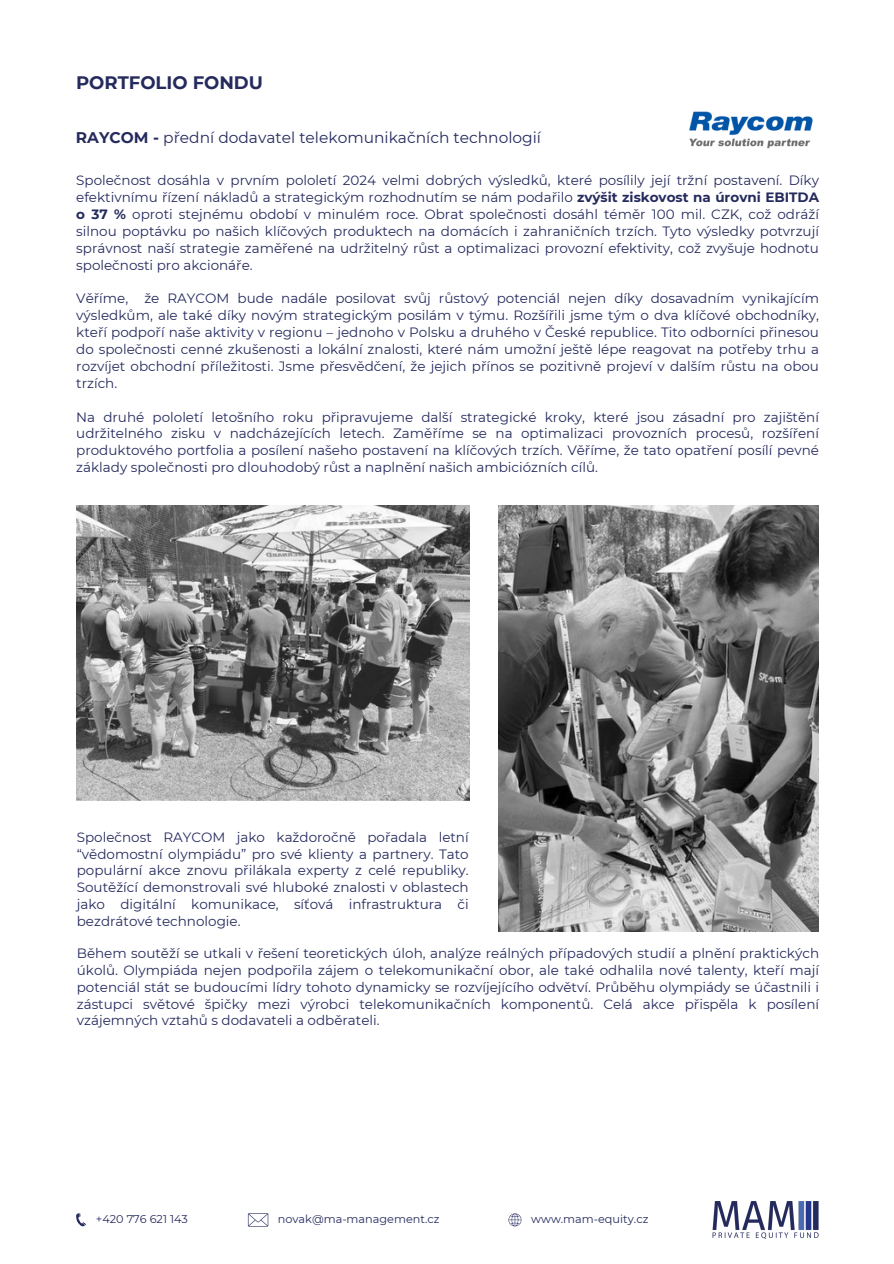
<style>
.page{position:relative;width:894px;height:1264px;background:#fff}
.page>*{position:absolute;margin:0;border:0;box-sizing:border-box;transform-origin:0 0}
.t1{font:700 18px "Montserrat";color:#252a5d}
.t2{font:15.45px "Montserrat";color:#252a5d}
.t3{font:13.5px/16.8px "Montserrat";color:#252a5d;text-align:justify}
.t4{font:11.25px "Montserrat";color:#252a5d}
.s1{font-weight:700}
</style>
<div class="page">
<img style="left:689px;top:111px;width:124px;height:38px">
<img style="left:76px;top:505px;width:393px;height:295px">
<img style="left:499px;top:505px;width:319px;height:426px">
<svg style="left:76px;top:1213px;width:10px;height:13px"></svg>
<svg style="left:248px;top:1213px;width:20px;height:13px"></svg>
<svg style="left:508px;top:1213px;width:13px;height:13px"></svg>
<img style="left:712px;top:1201px;width:106px;height:37px">
<h3 class="t1" style="left:76px;top:71px;width:188px">PORTFOLIO FONDU</h3>
<h3 class="t2" style="left:76px;top:128px;width:466px"><span class="s1">RAYCOM -</span> přední dodavatel telekomunikačních technologií</h3>
<h3 class="t3" style="left:76px;top:172px;width:744px">Společnost dosáhla v prvním pololetí 2024 velmi dobrých výsledků, které posílily její tržní postavení. Díky efektivnímu řízení nákladů a strategickým rozhodnutím se nám podařilo <span class="s1">zvýšit ziskovost na úrovni EBITDA o 37 %</span> oproti stejnému období v minulém roce. Obrat společnosti dosáhl téměr 100 mil. CZK, což odráží silnou poptávku po našich klíčových produktech na domácích i zahraničních trzích. Tyto výsledky potvrzují správnost naší strategie zaměřené na udržitelný růst a optimalizaci provozní efektivity, což zvyšuje hodnotu společnosti pro akcionáře.</h3>
<p class="t3" style="left:76px;top:290px;width:744px">Věříme, že RAYCOM bude nadále posilovat svůj růstový potenciál nejen díky dosavadním vynikajícím výsledkům, ale také díky novým strategickým posilám v týmu. Rozšířili jsme tým o dva klíčové obchodníky, kteří podpoří naše aktivity v regionu – jednoho v Polsku a druhého v České republice. Tito odborníci přinesou do společnosti cenné zkušenosti a lokální znalosti, které nám umožní ještě lépe reagovat na potřeby trhu a rozvíjet obchodní příležitosti. Jsme přesvědčení, že jejich přínos se pozitivně projeví v dalším růstu na obou trzích.</p>
<p class="t3" style="left:76px;top:408px;width:744px">Na druhé pololetí letošního roku připravujeme další strategické kroky, které jsou zásadní pro zajištění udržitelného zisku v nadcházejících letech. Zaměříme se na optimalizaci provozních procesů, rozšíření produktového portfolia a posílení našeho postavení na klíčových trzích. Věříme, že tato opatření posílí pevné základy společnosti pro dlouhodobý růst a naplnění našich ambiciózních cílů.</p>
<h3 class="t3" style="left:77px;top:828px;width:393px">Společnost RAYCOM jako každoročně pořadala letní “vědomostní olympiádu” pro své klienty a partnery. Tato populární akce znovu přilákala experty z celé republiky.<br>Soutěžící demonstrovali své hluboké znalosti v oblastech jako digitální komunikace, síťová infrastruktura či bezdrátové technologie.</h3>
<h3 class="t3" style="left:77px;top:944px;width:743px">Během soutěží se utkali v řešení teoretických úloh, analýze reálných případových studií a plnění praktických úkolů. Olympiáda nejen podpořila zájem o telekomunikační obor, ale také odhalila nové talenty, kteří mají potenciál stát se budoucími lídry tohoto dynamicky se rozvíjejícího odvětví. Průběhu olympiády se účastnili i zástupci světové špičky mezi výrobci telekomunikačních komponentů. Celá akce přispěla k posílení vzájemných vztahů s dodavateli a odběrateli.</h3>
<p class="t4" style="left:96px;top:1211px;width:93px">+420 776 621 143</p>
<p class="t4" style="left:278px;top:1211px;width:163px">novak@ma-management.cz</p>
<p class="t4" style="left:531px;top:1211px;width:119px">www.mam-equity.cz</p>
</div>
